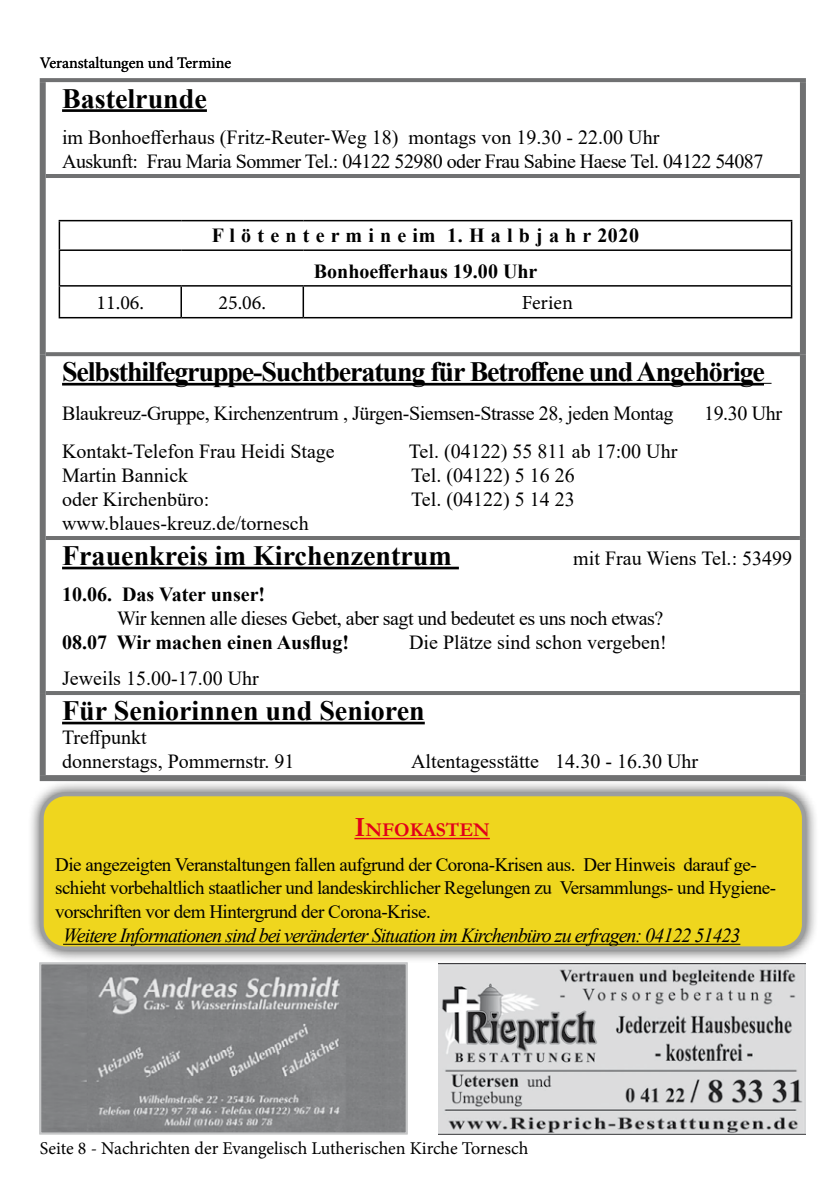
<style>
.page{position:relative;width:840px;height:1191px;background:#fff}
.page>*{position:absolute;margin:0;border:0;box-sizing:border-box;transform-origin:0 0}
.t1{font:700 28px "Times New Roman";color:#000}
.t2{font:700 28px "Times New Roman";letter-spacing:-.04em;color:#000}
.t3{font:20px/24px "Times New Roman";color:#000}
.t4{font:20px/24px "Times New Roman";letter-spacing:-.025em;color:#000}
.t5{font:700 20px/35.6px "Times New Roman";color:#000;text-align:center}
.t6{font:italic 20px "Times New Roman";letter-spacing:-.05em;color:#000}
.t7{font:20px "Times New Roman";letter-spacing:-.02em;color:#000}
.t8{font:20px "Minion Pro";color:#000}
.t9{font:700 19.6px "Garamond";color:#e2001a}
.t10{font:19px/23.4px "Times New Roman";letter-spacing:-.025em;color:#000}
.t11{font:18px "Minion Pro";letter-spacing:-.005em;color:#000}
.t12{font:16px "Minion Pro";color:#000}
.s1{font-size:28px}
</style>
<div class="page">
<svg style="left:40px;top:78px;width:765px;height:4px;background:#747576"></svg>
<hr style="left:46px;top:174px;width:753px;height:4px;background:#707172">
<svg style="left:46px;top:352px;width:753px;height:4px;background:#767778"></svg>
<hr style="left:46px;top:536px;width:753px;height:4px;background:#707172">
<hr style="left:46px;top:691px;width:753px;height:4px;background:#707172">
<div style="left:40px;top:82px;width:6px;height:94px;background:#707172"></div>
<div style="left:799px;top:82px;width:6px;height:94px;background:#707172"></div>
<div style="left:40px;top:176px;width:6px;height:178px;background:#707172"></div>
<div style="left:799px;top:176px;width:6px;height:178px;background:#707172"></div>
<div style="left:40px;top:354px;width:6px;height:184px;background:#707172"></div>
<div style="left:799px;top:354px;width:6px;height:184px;background:#707172"></div>
<div style="left:40px;top:538px;width:6px;height:155px;background:#707172"></div>
<div style="left:799px;top:538px;width:6px;height:155px;background:#707172"></div>
<div style="left:40px;top:693px;width:6px;height:82px;background:#707172"></div>
<div style="left:799px;top:693px;width:6px;height:82px;background:#707172"></div>
<div style="left:40px;top:775px;width:765px;height:6px;background:#707172"></div>
<hr style="left:62px;top:109px;width:145px;height:3px;background:#000">
<hr style="left:62px;top:383px;width:701px;height:2px;background:#000">
<hr style="left:62px;top:566px;width:396px;height:3px;background:#000">
<hr style="left:62px;top:721px;width:362px;height:3px;background:#000">
<img style="left:42px;top:965px;width:362px;height:166px">
<svg style="left:438px;top:963px;width:367px;height:171px;background:#bfbfc0"></svg>
<div style="left:39px;top:962px;width:368px;height:172px;border:2px solid #c6c7c8"></div>
<hr style="left:59px;top:220px;width:122px;height:1px;background:#000">
<svg style="left:59px;top:221px;width:1px;height:28px"></svg>
<hr style="left:181px;top:220px;width:122px;height:1px;background:#000">
<hr style="left:303px;top:220px;width:488px;height:1px;background:#000">
<hr style="left:59px;top:249px;width:122px;height:2px;background:#000">
<hr style="left:59px;top:251px;width:1px;height:34px;background:#000">
<hr style="left:181px;top:249px;width:122px;height:2px;background:#000">
<hr style="left:303px;top:249px;width:487px;height:2px;background:#000">
<hr style="left:59px;top:285px;width:122px;height:2px;background:#000">
<hr style="left:181px;top:285px;width:122px;height:2px;background:#000">
<hr style="left:303px;top:285px;width:487px;height:2px;background:#000">
<svg style="left:790px;top:221px;width:1px;height:29px"></svg>
<hr style="left:790px;top:250px;width:1px;height:36px;background:#000">
<hr style="left:59px;top:286px;width:1px;height:31px;background:#000">
<hr style="left:180px;top:286px;width:2px;height:31px;background:#000">
<hr style="left:302px;top:286px;width:2px;height:31px;background:#000">
<hr style="left:790px;top:286px;width:1px;height:31px;background:#000">
<hr style="left:59px;top:317px;width:122px;height:1px;background:#000">
<hr style="left:181px;top:317px;width:122px;height:1px;background:#000">
<hr style="left:303px;top:317px;width:488px;height:1px;background:#000">
<div style="left:27px;top:779px;width:791px;height:184px;background:#000;opacity:.75"></div>
<div style="left:42px;top:794px;width:761px;height:154px;background:#efd61e;border-radius:24px"></div>
<hr style="left:354px;top:838px;width:135px;height:1px;background:#e2001a">
<hr style="left:63px;top:943px;width:677px;height:1px;background:#000">
<div style="left:40px;top:792px;width:765px;height:158px;border:4px solid #9c9e9f;border-radius:24px"></div>
<p class="t12" style="left:40px;top:53px;width:193px">Veranstaltungen und Termine</p>
<h1 class="t1" style="left:62px;top:78px;width:146px">Bastelrunde</h1>
<p class="t4" style="left:62px;top:124px;width:702px">im Bonhoefferhaus (Fritz-Reuter-Weg 18) montags von 19.30 - 22.00 Uhr<br>Auskunft: Frau Maria Sommer Tel.: 04122 52980 oder Frau Sabine Haese Tel. 04122 54087</p>
<p class="t5" style="left:212px;top:217px;width:428px">F l ö t e n t e r m i n e im 1. H a l b j a h r 2020<br>Bonhoefferhaus 19.00 Uhr</p>
<p class="t8" style="left:96px;top:289px;width:49px">11.06.</p>
<p class="t8" style="left:218px;top:289px;width:49px">25.06.</p>
<p class="t8" style="left:521px;top:289px;width:53px">Ferien</p>
<h1 class="t2" style="left:62px;top:351px;width:704px">Selbsthilfegruppe-Suchtberatung für Betroffene und Angehörige</h1>
<p class="t7" style="left:62px;top:399px;width:612px">Blaukreuz-Gruppe, Kirchenzentrum , Jürgen-Siemsen-Strasse 28, jeden Montag</p>
<p class="t3" style="left:703px;top:400px;width:79px">19.30 Uhr</p>
<p class="t3" style="left:62px;top:438px;width:274px">Kontakt-Telefon Frau Heidi Stage</p>
<p class="t3" style="left:408px;top:438px;width:270px">Tel. (04122) 55 811 ab 17:00 Uhr</p>
<p class="t3" style="left:62px;top:462px;width:128px">Martin Bannick</p>
<p class="t3" style="left:411px;top:462px;width:165px">Tel. (04122) 5 16 26</p>
<p class="t3" style="left:62px;top:486px;width:149px">oder Kirchenbüro:</p>
<p class="t3" style="left:411px;top:486px;width:165px">Tel. (04122) 5 14 23</p>
<p class="t3" style="left:62px;top:510px;width:248px">www.blaues-kreuz.de/tornesch</p>
<h1 class="t1" style="left:62px;top:535px;width:391px">Frauenkreis im Kirchenzentrum</h1>
<p class="t3" style="left:573px;top:545px;width:220px">mit Frau Wiens Tel.: 53499</p>
<p class="t5" style="left:62px;top:576px;width:204px">10.06. Das Vater unser!</p>
<p class="t4" style="left:117px;top:605px;width:547px">Wir kennen alle dieses Gebet, aber sagt und bedeutet es uns noch etwas?</p>
<p class="t5" style="left:62px;top:624px;width:288px">08.07 Wir machen einen Ausflug!</p>
<p class="t3" style="left:409px;top:629px;width:259px">Die Plätze sind schon vergeben!</p>
<p class="t3" style="left:62px;top:665px;width:198px">Jeweils 15.00-17.00 Uhr</p>
<h1 class="t1" style="left:62px;top:690px;width:364px">Für Seniorinnen und Senioren</h1>
<p class="t3" style="left:62px;top:724px;width:234px">Treffpunkt<br>donnerstags, Pommernstr. 91</p>
<p class="t3" style="left:411px;top:748px;width:288px">Altentagesstätte 14.30 - 16.30 Uhr</p>
<p class="t9" style="left:354px;top:817px;width:137px"><span class="s1">I</span>NFOKASTEN</p>
<p class="t10" style="left:55px;top:852px;width:722px">Die angezeigten Veranstaltungen fallen aufgrund der Corona-Krisen aus. Der Hinweis darauf ge&shy;schieht vorbehaltlich staatlicher und landeskirchlicher Regelungen zu Versammlungs- und Hygiene&shy;vorschriften vor dem Hintergrund der Corona-Krise.</p>
<p class="t6" style="left:63px;top:921px;width:678px">Weitere Informationen sind bei veränderter Situation im Kirchenbüro zu erfragen: 04122 51423</p>
<p class="t11" style="left:40px;top:1136px;width:490px">Seite 8 - Nachrichten der Evangelisch Lutherischen Kirche Tornesch</p>
</div>
